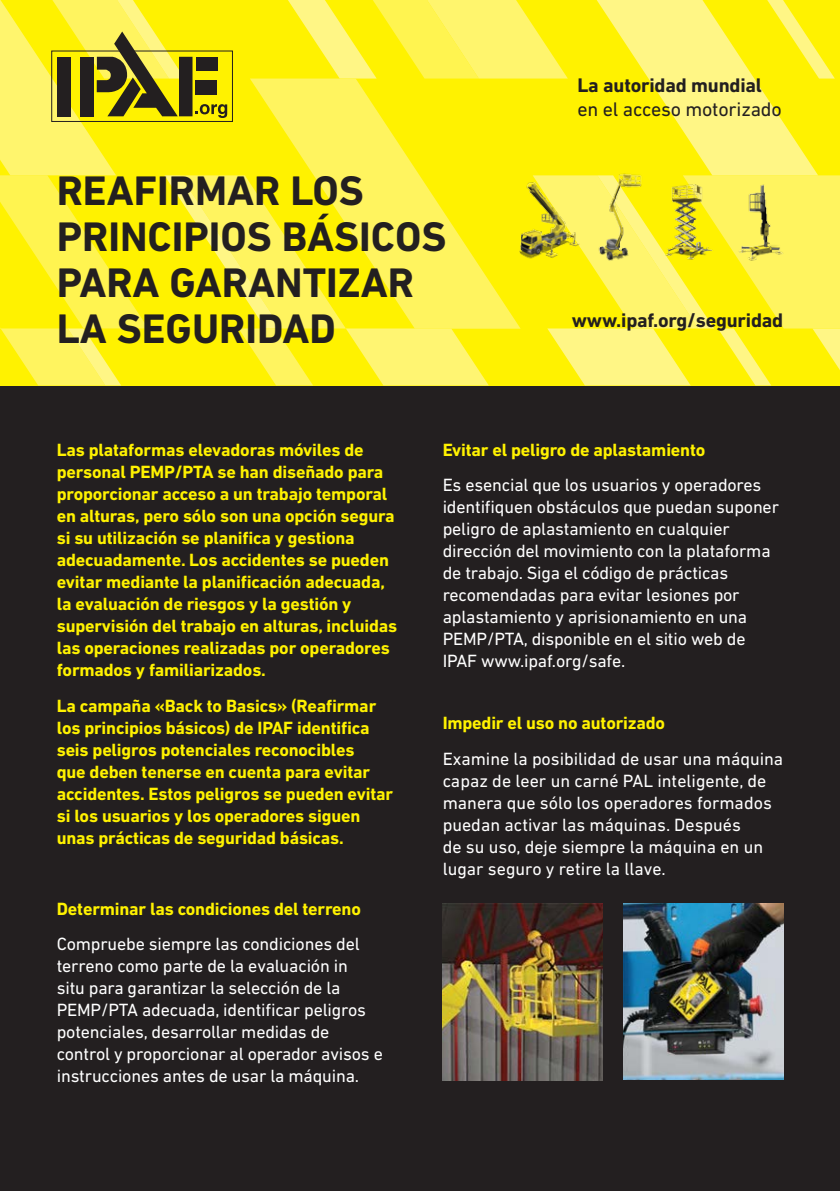
<style>
.page{position:relative;width:840px;height:1191px;background:#fff}
.page>*{position:absolute;margin:0;border:0;box-sizing:border-box;transform-origin:0 0}
.t1{font:700 42px/46px "DIN Next LT Pro";color:#231f20}
.t2{font:700 20px "DIN Next LT Pro";letter-spacing:-.01em;color:#231f20}
.t3{font:20px "DIN Next LT Pro";letter-spacing:-.01em;color:#231f20}
.t4{font:18px/22px "DIN Next LT Pro";letter-spacing:-.01em;color:#fff}
.t5{font:700 18px/22px "DIN Next LT Pro";letter-spacing:-.01em;color:#fff200}
</style>
<div class="page">
<div style="left:0;top:385px;width:839px;height:806px;background:#231f20"></div>
<img style="left:623px;top:903px;width:159px;height:176px">
<img style="left:442px;top:903px;width:160px;height:177px">
<svg style="left:0;top:0;width:839px;height:385px;background:#f8ed30"></svg>
<h1 class="t1" style="left:57px;top:167px;width:391px">REAFIRMAR LOS<br>PRINCIPIOS BÁSICOS<br>PARA GARANTIZAR<br>LA SEGURIDAD</h1>
<p class="t2" style="left:577px;top:74px;width:186px">La autoridad mundial</p>
<p class="t3" style="left:577px;top:98px;width:206px">en el acceso motorizado</p>
<p class="t2" style="left:571px;top:308px;width:213px">www.ipaf.org/seguridad</p>
<p class="t5" style="left:57px;top:439px;width:342px">Las plataformas elevadoras móviles de personal PEMP/PTA se han diseñado para proporcionar acceso a un trabajo temporal en alturas, pero sólo son una opción segura si su utilización se planifica y gestiona adecuadamente. Los accidentes se pueden evitar mediante la planificación adecuada, la evaluación de riesgos y la gestión y supervisión del trabajo en alturas, incluidas las operaciones realizadas por operadores formados y familiarizados.</p>
<p class="t5" style="left:57px;top:694px;width:338px">La campaña «Back to Basics» (Reafirmar los principios básicos) de IPAF identifica seis peligros potenciales reconocibles<br>que deben tenerse en cuenta para evitar accidentes. Estos peligros se pueden evitar si los usuarios y los operadores siguen unas prácticas de seguridad básicas.</p>
<p class="t5" style="left:57px;top:897px;width:305px">Determinar las condiciones del terreno</p>
<p class="t4" style="left:57px;top:932px;width:327px">Compruebe siempre las condiciones del terreno como parte de la evaluación in<br>situ para garantizar la selección de la PEMP/PTA adecuada, identificar peligros potenciales, desarrollar medidas de control y proporcionar al operador avisos e instrucciones antes de usar la máquina.</p>
<p class="t5" style="left:442px;top:439px;width:264px">Evitar el peligro de aplastamiento</p>
<p class="t4" style="left:442px;top:474px;width:337px">Es esencial que los usuarios y operadores identifiquen obstáculos que puedan suponer peligro de aplastamiento en cualquier dirección del movimiento con la plataforma de trabajo. Siga el código de prácticas recomendadas para evitar lesiones por aplastamiento y aprisionamiento en una PEMP/PTA, disponible en el sitio web de IPAF www.ipaf.org/safe.</p>
<p class="t5" style="left:442px;top:712px;width:224px">Impedir el uso no autorizado</p>
<p class="t4" style="left:442px;top:747px;width:342px">Examine la posibilidad de usar una máquina capaz de leer un carné PAL inteligente, de manera que sólo los operadores formados puedan activar las máquinas. Después<br>de su uso, deje siempre la máquina en un lugar seguro y retire la llave.</p>
</div>
